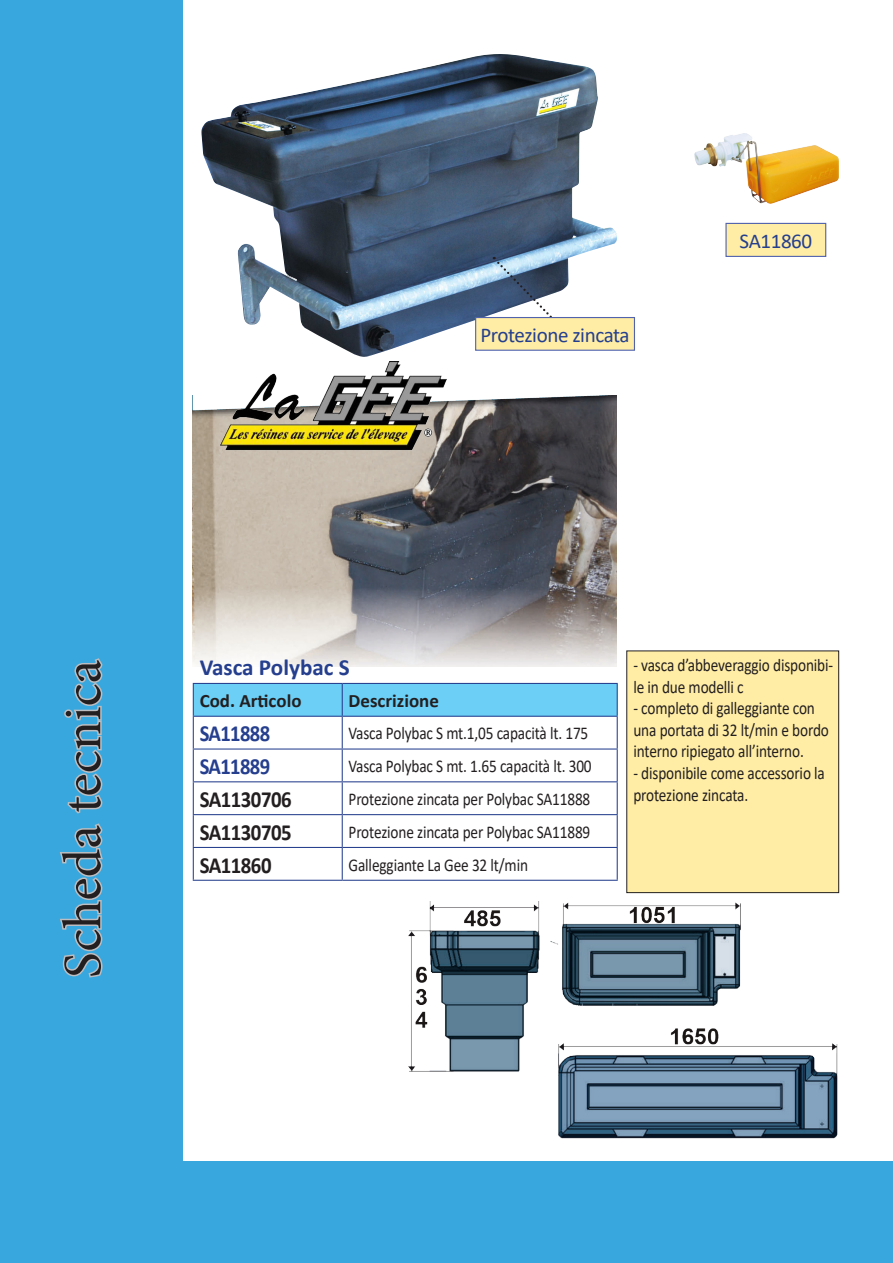
<style>
.page{position:relative;width:893px;height:1263px;background:#fff}
.page>*{position:absolute;margin:0;border:0;box-sizing:border-box;transform-origin:0 0}
.t1{font:54px "Minion Pro";color:#231f20}
.t2{font:700 23.1px "Calibri";letter-spacing:-.025em;color:#231f20;scale:.9 1}
.t3{font:700 23.1px "Calibri";letter-spacing:-.03em;color:#253f8e;scale:.89 1}
.t4{font:700 23.1px "Calibri";color:#253f8e}
.t5{font:21px "Calibri";letter-spacing:-.02em;color:#253f8e}
.t6{font:700 18.9px "Calibri";color:#231f20}
.TABELLA_GIALLA{font:18px/21.6px "Calibri";letter-spacing:-.01em;color:#231f20;scale:.85 1}
</style>
<div class="page">
<div style="left:0;top:0;width:183px;height:1263px;background:#38a7de"></div>
<svg style="left:59px;top:823px;width:44px;height:155px"></svg>
<svg style="left:64px;top:658px;width:39px;height:156px"></svg>
<div style="left:54px;top:1161px;width:839px;height:102px;background:#38a7de"></div>
<img style="left:193px;top:395px;width:424px;height:271px">
<img style="left:201px;top:54px;width:416px;height:303px">
<div style="left:194px;top:684px;width:423px;height:32px;background:#6bcff6"></div>
<hr style="left:193px;top:683px;width:149px;height:1px;background:#253f8e">
<hr style="left:193px;top:684px;width:1px;height:32px;background:#253f8e">
<hr style="left:342px;top:683px;width:276px;height:1px;background:#253f8e">
<hr style="left:342px;top:684px;width:1px;height:32px;background:#253f8e">
<hr style="left:617px;top:684px;width:1px;height:32px;background:#253f8e">
<hr style="left:193px;top:716px;width:149px;height:1px;background:#253f8e">
<hr style="left:193px;top:717px;width:1px;height:31px;background:#253f8e">
<hr style="left:342px;top:716px;width:276px;height:1px;background:#253f8e">
<hr style="left:342px;top:717px;width:1px;height:31px;background:#253f8e">
<hr style="left:617px;top:717px;width:1px;height:31px;background:#253f8e">
<hr style="left:193px;top:748px;width:149px;height:1px;background:#253f8e">
<hr style="left:193px;top:749px;width:1px;height:32px;background:#253f8e">
<hr style="left:342px;top:748px;width:276px;height:1px;background:#253f8e">
<hr style="left:342px;top:749px;width:1px;height:32px;background:#253f8e">
<hr style="left:617px;top:749px;width:1px;height:32px;background:#253f8e">
<hr style="left:193px;top:781px;width:149px;height:1px;background:#253f8e">
<hr style="left:193px;top:782px;width:1px;height:32px;background:#253f8e">
<hr style="left:342px;top:781px;width:276px;height:1px;background:#253f8e">
<hr style="left:342px;top:782px;width:1px;height:32px;background:#253f8e">
<hr style="left:617px;top:782px;width:1px;height:32px;background:#253f8e">
<hr style="left:193px;top:815px;width:1px;height:32px;background:#253f8e">
<hr style="left:342px;top:815px;width:1px;height:32px;background:#253f8e">
<hr style="left:617px;top:815px;width:1px;height:32px;background:#253f8e">
<hr style="left:193px;top:848px;width:1px;height:32px;background:#253f8e">
<hr style="left:342px;top:848px;width:1px;height:32px;background:#253f8e">
<hr style="left:617px;top:848px;width:1px;height:32px;background:#253f8e">
<hr style="left:193px;top:814px;width:149px;height:1px;background:#253f8e">
<hr style="left:193px;top:847px;width:149px;height:1px;background:#253f8e">
<hr style="left:193px;top:880px;width:149px;height:1px;background:#253f8e">
<hr style="left:342px;top:814px;width:276px;height:1px;background:#253f8e">
<hr style="left:342px;top:847px;width:276px;height:1px;background:#253f8e">
<hr style="left:342px;top:880px;width:276px;height:1px;background:#253f8e">
<img style="left:409px;top:901px;width:130px;height:171px">
<img style="left:551px;top:902px;width:287px;height:237px">
<img style="left:217px;top:362px;width:229px;height:88px">
<div style="left:627px;top:651px;width:212px;height:242px;background:#ffeda5"></div>
<div style="left:626px;top:651px;width:213px;height:242px;border:1px solid #231f20"></div>
<svg style="left:492px;top:257px;width:63px;height:60px"></svg>
<img style="left:694px;top:134px;width:145px;height:70px">
<div style="left:726px;top:223px;width:100px;height:33px;background:#ffeda5"></div>
<div style="left:725px;top:223px;width:101px;height:34px;border:1px solid #5263ae"></div>
<div style="left:476px;top:318px;width:158px;height:32px;background:#ffeda5"></div>
<div style="left:475px;top:317px;width:160px;height:34px;border:1px solid #5263ae"></div>
<p class="t5" style="left:480px;top:320px;width:151px">Protezione zincata</p>
<p class="t5" style="left:740px;top:226px;width:74px">SA11860</p>
<p class="t1" style="left:47px;top:978px;width:320px;rotate:-90deg">Scheda tecnica</p>
<p class="t4" style="left:200px;top:651px;width:152px">Vasca Polybac S</p>
<p class="t6" style="left:200px;top:687px;width:103px">Cod. Articolo</p>
<p class="t6" style="left:349px;top:687px;width:92px">Descrizione</p>
<p class="t3" style="left:200px;top:717px;width:81px">SA11888</p>
<p class="TABELLA_GIALLA" style="left:349px;top:722px;width:284px">Vasca Polybac S mt.1,05 capacità lt. 175</p>
<p class="t3" style="left:200px;top:750px;width:81px">SA11889</p>
<p class="TABELLA_GIALLA" style="left:349px;top:755px;width:287px">Vasca Polybac S mt. 1.65 capacità lt. 300</p>
<p class="t2" style="left:200px;top:783px;width:104px">SA1130706</p>
<p class="TABELLA_GIALLA" style="left:349px;top:788px;width:286px">Protezione zincata per Polybac SA11888</p>
<p class="t2" style="left:200px;top:816px;width:104px">SA1130705</p>
<p class="TABELLA_GIALLA" style="left:349px;top:820px;width:286px">Protezione zincata per Polybac SA11889</p>
<p class="t2" style="left:200px;top:848px;width:81px">SA11860</p>
<p class="TABELLA_GIALLA" style="left:349px;top:853px;width:213px">Galleggiante La Gee 32 lt/min</p>
<p class="TABELLA_GIALLA" style="left:633px;top:654px;width:237px">- vasca d’abbeveraggio disponibi&shy;le in due modelli c</p>
<p class="TABELLA_GIALLA" style="left:633px;top:697px;width:232px">- completo di galleggiante con una portata di 32 lt/min e bordo interno ripiegato all’interno.</p>
<p class="TABELLA_GIALLA" style="left:633px;top:762px;width:227px">- disponibile come accessorio la protezione zincata.</p>
</div>
